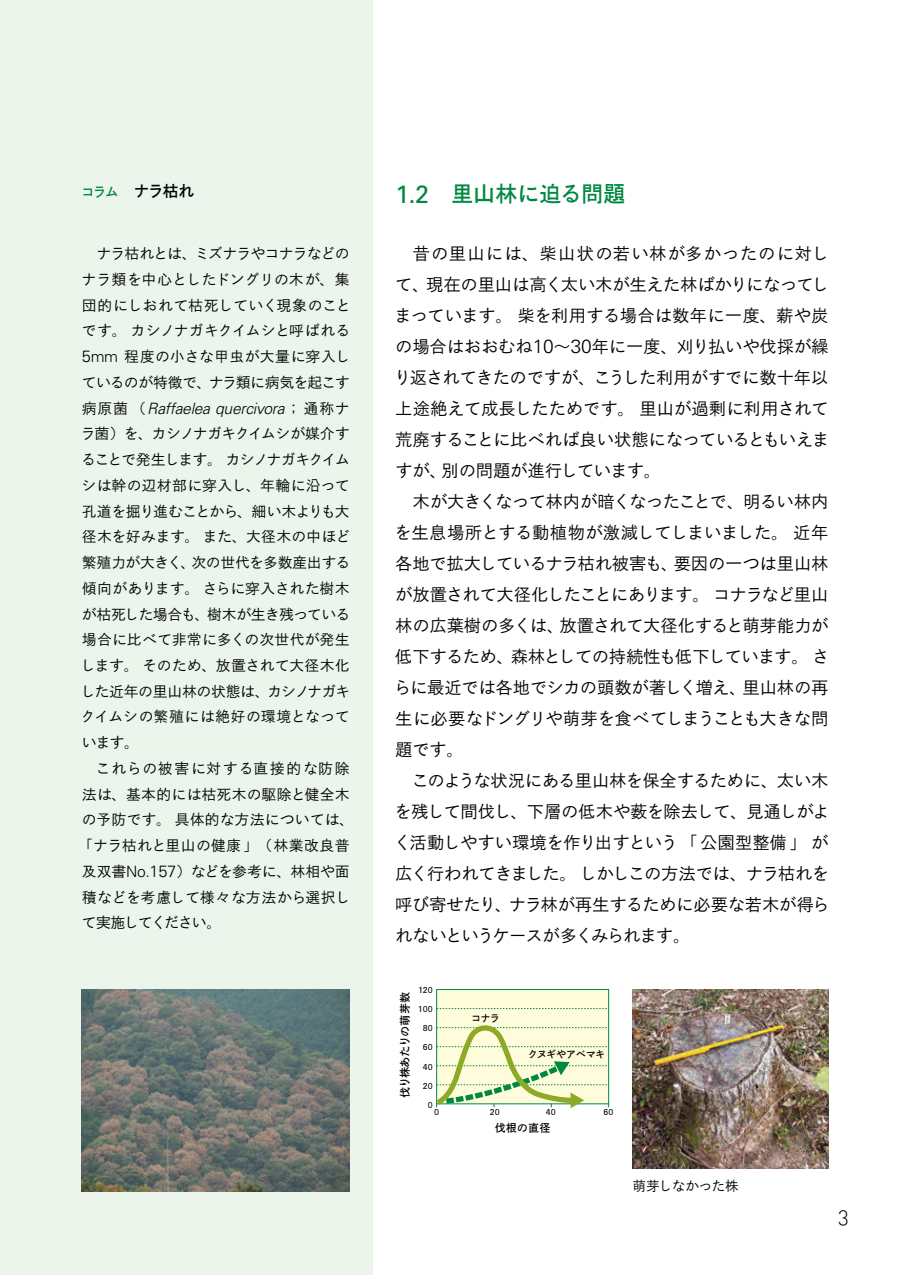
<style>
.page{position:relative;width:903px;height:1275px;background:#fff}
.page>*{position:absolute;margin:0;border:0;box-sizing:border-box;transform-origin:0 0}
.t1{font:700 22.4px "Ro Goth Sink Pro";letter-spacing:-.01em;color:#008842}
.t2{font:300 21px "DIN Alternate";color:#000}
.t3{font:500 17.32px/31px "Ro Goth Sink Std";letter-spacing:-.02em;color:#000;text-align:justify}
.t4{font:700 16.1px "Ro Goth Sink Pro";color:#000}
.t5{font:italic 300 15.58px "Univers";letter-spacing:-.02em;color:#000}
.t6{font:500 14.88px/25.7px "Ro Goth Sink Std";letter-spacing:-.005em;color:#000;text-align:justify}
.t7{font:500 14.88px/25.7px "Ro Goth Sink Std";letter-spacing:.015em;color:#000}
.t8{font:500 13.65px "Ro Goth Sink Std";letter-spacing:-.04em;color:#000}
.t9{font:700 11.2px "Ro Goth Sink Pro";letter-spacing:-.02em;color:#000}
.t10{font:700 10.15px "Ro Goth Sink Pro";letter-spacing:-.055em;color:#000}
.t11{font:700 8.05px "Ro Goth Sink Pro";color:#000}
.s1{font-size:13.65px;color:#008842}
.s2{font-family:"Univers";font-weight:300;font-size:16.45px}
.s3{font-family:"Univers";font-weight:300;font-size:15.58px}
.s4{font-family:"Ro Goth Sink Std";font-weight:500;font-style:normal;font-size:14.88px}
.s5{font-family:"Univers";font-weight:400;font-size:25.03px}
.s6{font-family:"Univers";font-weight:400;font-size:23.45px}
.s7{font-family:"Univers";font-weight:300;font-size:19.07px}
</style>
<div class="page">
<div style="left:0;top:0;width:373px;height:1275px;background:#ebf5ec"></div>
<img style="left:632px;top:989px;width:196px;height:180px">
<div style="left:437px;top:989px;width:172px;height:115px;background:#fffcdb"></div>
<div style="left:436px;top:989px;width:173px;height:115px;border:1px solid #008842"></div>
<svg style="left:437px;top:1008px;width:172px;height:1px"></svg>
<svg style="left:436px;top:1020px;width:173px;height:89px"></svg>
<img style="left:82px;top:989px;width:268px;height:203px">
<p class="t4" style="left:81px;top:180px;width:115px"><span class="s1">コラム</span>　ナラ枯れ</p>
<p class="t6" style="left:82px;top:240px;width:271px;text-indent:15px">ナラ枯れとは、ミズナラやコナラなどのナラ類を中心としたドングリの木が、集団的にしおれて枯死していく現象のことです。カシノナガキクイムシと呼ばれる<span class="s2">5</span><span class="s3">mm</span> 程度の小さな甲虫が大量に穿入しているのが特徴で、ナラ類に病気を起こす</p>
<p class="t5" style="left:82px;top:399px;width:269px"><span class="s4">病原菌（</span>Raffaelea quercivora<span class="s4">；通称ナ</span></p>
<p class="t6" style="left:81px;top:420px;width:271px">ラ菌）を、カシノナガキクイムシが媒介することで発生します。カシノナガキクイムシは幹の辺材部に穿入し、年輪に沿って孔道を掘り進むことから、細い木よりも大径木を好みます。また、大径木の中ほど繁殖力が大きく、次の世代を多数産出する傾向があります。さらに穿入された樹木が枯死した場合も、樹木が生き残っている場合に比べて非常に多くの次世代が発生します。そのため、放置されて大径木化した近年の里山林の状態は、カシノナガキクイムシの繁殖には絶好の環境となっています。</p>
<p class="t7" style="left:78px;top:755px;width:278px;text-indent:17px">これらの被害に対する直接的な防除法は、基本的には枯死木の駆除と健全木の予防です。具体的な方法については、「ナラ枯れと里山の健康」（林業改良普及双書<span class="s3">No.</span><span class="s2">157</span>）などを参考に、林相や面積などを考慮して様々な方法から選択して実施してください。</p>
<p class="t1" style="left:395px;top:178px;width:232px"><span class="s5">1</span><span class="s6">.</span><span class="s5">2</span>　里山林に迫る問題</p>
<p class="t3" style="left:394px;top:237px;width:437px;text-indent:19px">昔の里山には、柴山状の若い林が多かったのに対して、現在の里山は高く太い木が生えた林ばかりになってしまっています。柴を利用する場合は数年に一度、薪や炭の場合はおおむね<span class="s7">10</span>～<span class="s7">30</span>年に一度、刈り払いや伐採が繰り返されてきたのですが、こうした利用がすでに数十年以上途絶えて成長したためです。里山が過剰に利用されて荒廃することに比べれば良い状態になっているともいえますが、別の問題が進行しています。</p>
<p class="t3" style="left:394px;top:485px;width:437px;text-indent:19px">木が大きくなって林内が暗くなったことで、明るい林内を生息場所とする動植物が激減してしまいました。近年各地で拡大しているナラ枯れ被害も、要因の一つは里山林が放置されて大径化したことにあります。コナラなど里山林の広葉樹の多くは、放置されて大径化すると萌芽能力が低下するため、森林としての持続性も低下しています。さらに最近では各地でシカの頭数が著しく増え、里山林の再生に必要なドングリや萌芽を食べてしまうことも大きな問題です。</p>
<p class="t3" style="left:394px;top:764px;width:437px;text-indent:17px">このような状況にある里山林を保全するために、太い木を残して間伐し、下層の低木や薮を除去して、見通しがよく活動しやすい環境を作り出すという「公園型整備」が広く行われてきました。しかしこの方法では、ナラ枯れを呼び寄せたり、ナラ林が再生するために必要な若木が得られないというケースが多くみられます。</p>
<p class="t9" style="left:397px;top:1098px;width:108px;rotate:-90deg">伐り株あたりの萌芽数</p>
<p class="t11" style="left:419px;top:984px;width:15px">120</p>
<p class="t11" style="left:419px;top:1003px;width:16px">100</p>
<p class="t11" style="left:423px;top:1023px;width:12px">80</p>
<p class="t11" style="left:423px;top:1042px;width:11px">60</p>
<p class="t11" style="left:423px;top:1061px;width:11px">40</p>
<p class="t11" style="left:423px;top:1080px;width:11px">20</p>
<p class="t10" style="left:471px;top:1011px;width:30px">コナラ</p>
<p class="t10" style="left:528px;top:1047px;width:79px">クヌギやアベマキ</p>
<p class="t11" style="left:428px;top:1099px;width:7px">0</p>
<p class="t11" style="left:434px;top:1107px;width:7px">0</p>
<p class="t11" style="left:490px;top:1107px;width:11px">20</p>
<p class="t11" style="left:546px;top:1107px;width:11px">40</p>
<p class="t11" style="left:603px;top:1107px;width:11px">60</p>
<p class="t9" style="left:495px;top:1120px;width:57px">伐根の直径</p>
<p class="t8" style="left:632px;top:1176px;width:108px">萌芽しなかった株</p>
<p class="t2" style="left:838px;top:1203px;width:12px">3</p>
</div>
